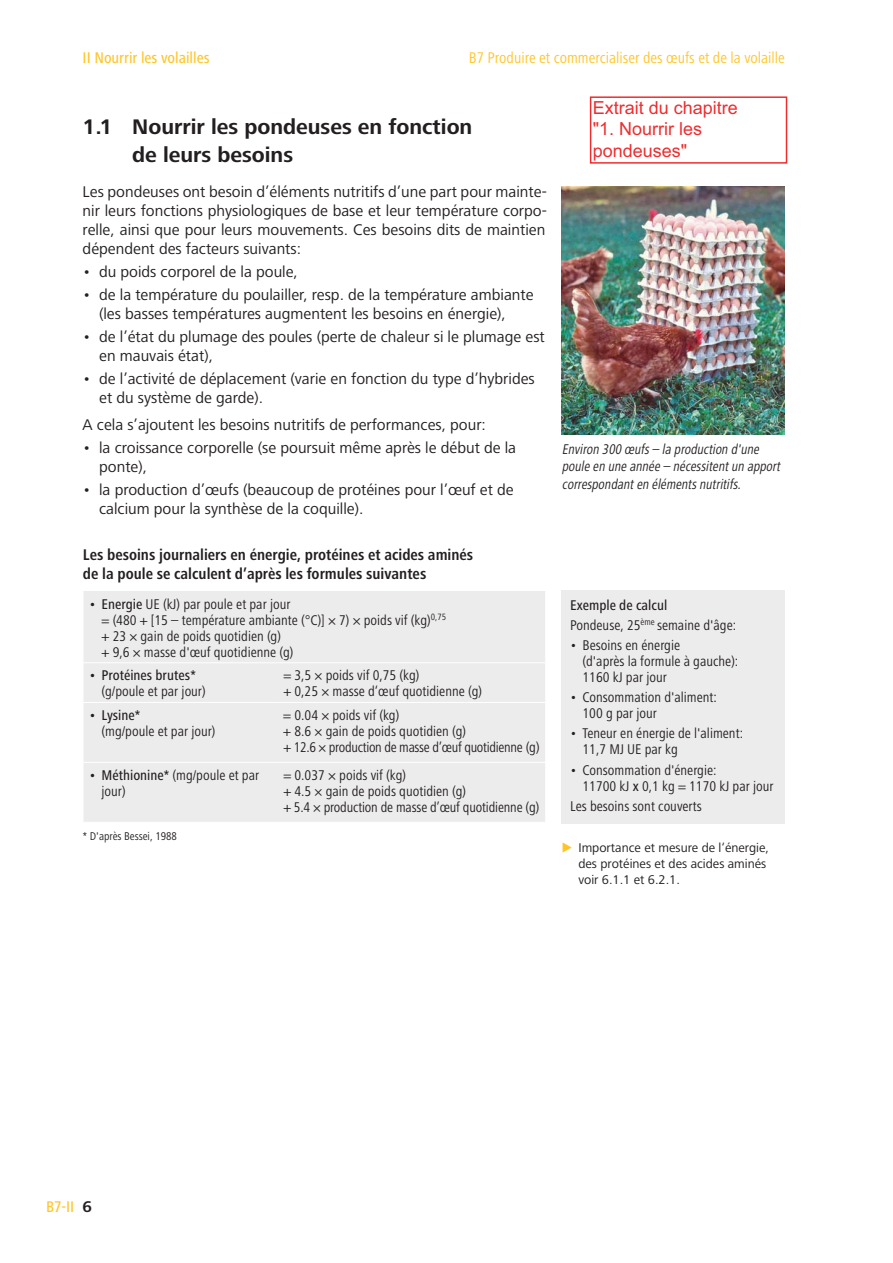
<style>
.page{position:relative;width:893px;height:1263px;background:#fff}
.page>*{position:absolute;margin:0;border:0;box-sizing:border-box;transform-origin:0 0}
.t1{font:700 21.9px/27.8px "Frutiger Next LT";color:#231f20}
.t2{font:18px/21.6px "Arial";color:#ee2d2f}
.t3{font:16.05px/18.9px "Frutiger Next LT";color:#231f20}
.t4{font:700 condensed 16.05px/18.9px "Frutiger Next LT";color:#231f20}
.t5{font:condensed 16.05px "Frutiger Next LT";color:#ffc527}
.t6{font:500 condensed 16.05px "Frutiger Next LT";color:#ffc527}
.t7{font:condensed 14.55px/16px "Frutiger Next LT";color:#231f20}
.t8{font:italic condensed 14.55px/17.5px "Frutiger Next LT";color:#231f20;scale:.95 1}
.t9{font:condensed 14.55px/16px "Frutiger Next LT";letter-spacing:-.02em;color:#231f20}
.t10{font:500 condensed 14.55px "Frutiger Next LT";color:#231f20}
.t11{font:13.05px/16px "Frutiger Next LT";color:#231f20}
.t12{font:condensed 11.7px "Frutiger Next LT";color:#231f20}
.s1{font-weight:500}
.s2{font-family:"European Pi Three";color:#ffc527}
.s3{font-weight:700;font-stretch:normal;color:#231f20}
</style>
<div class="page">
<div style="left:84px;top:591px;width:461px;height:231px;background:#edeced"></div>
<hr style="left:277px;top:702px;width:269px;height:1px;background:#fff">
<hr style="left:277px;top:762px;width:269px;height:1px;background:#fff">
<hr style="left:277px;top:662px;width:269px;height:1px;background:#fff">
<hr style="left:83px;top:662px;width:194px;height:1px;background:#fff">
<hr style="left:83px;top:702px;width:194px;height:1px;background:#fff">
<hr style="left:83px;top:762px;width:194px;height:1px;background:#fff">
<img style="left:562px;top:186px;width:223px;height:248px">
<div style="left:562px;top:590px;width:223px;height:233px;background:#edeced"></div>
<div style="left:590px;top:96px;width:197px;height:68px;border:2px solid #ee2d2f"></div>
<p class="t6" style="left:83px;top:52px;width:128px">II Nourrir les volailles</p>
<p class="t5" style="left:469px;top:52px;width:318px">B7 Produire et commercialiser des œufs et de la volaille</p>
<h1 class="t1" style="left:132px;top:115px;width:342px;text-indent:-50px">1.1 Nourrir les pondeuses en fonction de leurs besoins</h1>
<p class="t3" style="left:83px;top:184px;width:466px;text-align:justify">Les pondeuses ont besoin d’éléments nutritifs d’une part pour mainte&shy;nir leurs fonctions physiologiques de base et leur température corpo&shy;relle, ainsi que pour leurs mouvements. Ces besoins dits de maintien dépendent des facteurs suivants:</p>
<p class="t3" style="left:83px;top:264px;width:217px">• du poids corporel de la poule,</p>
<p class="t3" style="left:99px;top:287px;width:436px;text-indent:-17px">• de la température du poulailler, resp. de la température ambiante (les basses températures augmentent les besoins en énergie),</p>
<p class="t3" style="left:99px;top:329px;width:447px;text-indent:-17px">• de l’état du plumage des poules (perte de chaleur si le plumage est en mauvais état),</p>
<p class="t3" style="left:99px;top:371px;width:437px;text-indent:-17px">• de l’activité de déplacement (varie en fonction du type d’hybrides et du système de garde).</p>
<p class="t3" style="left:83px;top:417px;width:405px">A cela s’ajoutent les besoins nutritifs de performances, pour:</p>
<p class="t3" style="left:99px;top:440px;width:418px;text-indent:-17px">• la croissance corporelle (se poursuit même après le début de la ponte),</p>
<p class="t3" style="left:99px;top:482px;width:416px;text-indent:-17px">• la production d’œufs (beaucoup de protéines pour l’œuf et de calcium pour la synthèse de la coquille).</p>
<p class="t4" style="left:83px;top:546px;width:392px">Les besoins journaliers en énergie, protéines et acides aminés de la poule se calculent d’après les formules suivantes</p>
<p class="t7" style="left:102px;top:597px;width:346px;text-indent:-12px"><span class="s1">• Energie</span> UE (kJ) par poule et par jour<br>= (480 + [15 – température ambiante (°C)] × 7) × poids vif (kg)<sup>0,75 </sup>+ 23 × gain de poids quotidien (g)<br>+ 9,6 × masse d'œuf quotidienne (g)</p>
<p class="t10" style="left:89px;top:670px;width:108px">• Protéines brutes *</p>
<p class="t7" style="left:102px;top:685px;width:106px">(g/poule et par jour)</p>
<p class="t7" style="left:283px;top:669px;width:200px">= 3,5 × poids vif 0,75 (kg)<br>+ 0,25 × masse d‘œuf quotidienne (g)</p>
<p class="t10" style="left:89px;top:710px;width:53px">• Lysin e*</p>
<p class="t7" style="left:102px;top:724px;width:115px">(mg/poule et par jour)</p>
<p class="t9" style="left:283px;top:708px;width:258px">= 0.04 × poids vif (kg)<br>+ 8.6 × gain de poids quotidien (g)<br>+ 12.6 × production de masse d’œuf quotidienne (g)</p>
<p class="t7" style="left:102px;top:768px;width:159px;text-indent:-12px"><span class="s1">• Méthionine*</span> (mg/poule et par jour)</p>
<p class="t7" style="left:283px;top:768px;width:258px">= 0.037 × poids vif (kg)<br>+ 4.5 × gain de poids quotidien (g)<br>+ 5.4 × production de masse d’œuf quotidienne (g)</p>
<p class="t12" style="left:83px;top:831px;width:96px">* D'après Bessei, 1988</p>
<p class="t2" style="left:593px;top:97px;width:147px">Extrait du chapitre "1. Nourrir les pondeuses"</p>
<p class="t8" style="left:562px;top:442px;width:234px">Environ 300 œufs – la production d'une poule en une année – nécessitentun apport correspondanten éléments nutritifs.</p>
<p class="t7" style="left:570px;top:596px;width:168px;line-height:20.1px"><span class="s1">Exemple de calcul<br></span>Pondeuse, 25<sup>ème</sup> semaine d'âge:</p>
<p class="t7" style="left:582px;top:639px;width:157px;text-indent:-12px">• Besoins en énergie<br>(d'après la formule à gauche):<br>1160 kJ par jour</p>
<p class="t7" style="left:582px;top:691px;width:136px;text-indent:-12px">• Consommation d'aliment:<br>100 g par jour</p>
<p class="t7" style="left:582px;top:727px;width:162px;text-indent:-12px">• Teneur en énergie de l'aliment:<br>11,7 MJ UE par kg</p>
<p class="t7" style="left:582px;top:763px;width:192px;text-indent:-12px">• Consommation d'énergie:<br>11700 kJ <span class="s1">x</span> 0,1 kg = 1170 kJ par jour</p>
<p class="t7" style="left:570px;top:799px;width:133px">Les besoins sont couverts</p>
<p class="t11" style="left:578px;top:841px;width:192px;text-indent:-17px"><span class="s2">-</span> Importance et mesure de l‘énergie, des protéines et des acides aminés voir 6.1.1 et 6.2.1.</p>
<p class="t6" style="left:46px;top:1200px;width:47px">B7-II <span class="s3">6</span></p>
</div>
